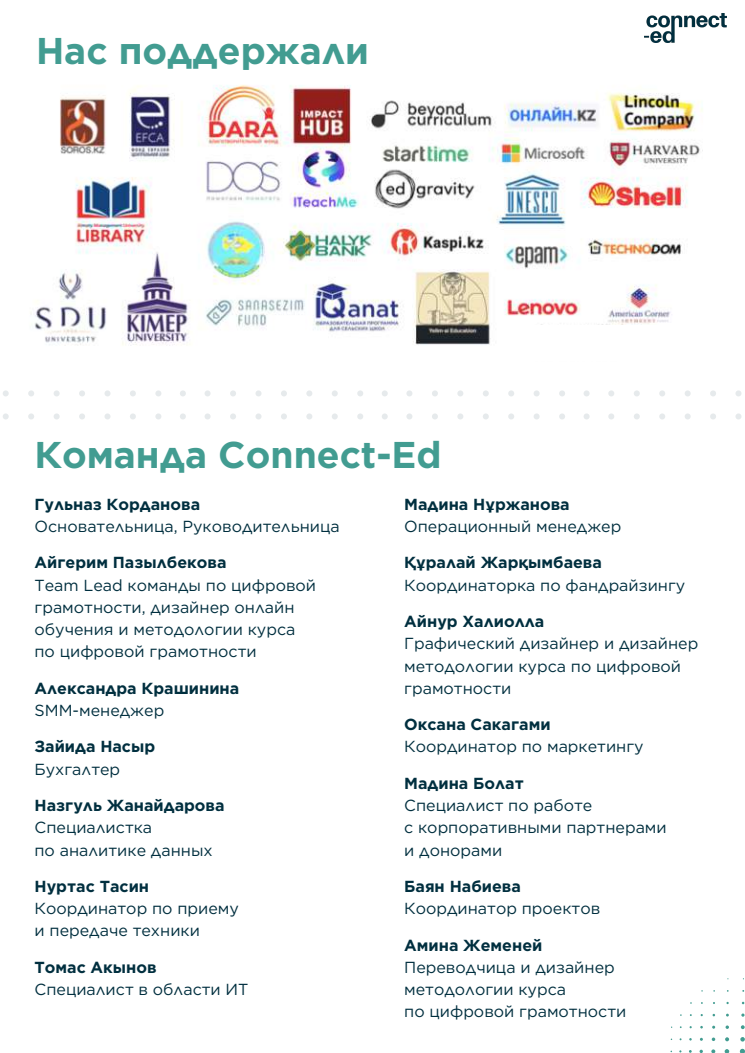
<style>
.page{position:relative;width:745px;height:1053px;background:#fff}
.page>*{position:absolute;margin:0;border:0;box-sizing:border-box;transform-origin:0 0}
.t1{font:700 37.2px "Gotham";color:#429c91}
.t2{font:16px/22.2px "Gotham";color:#002f3f}
.t3{font:700 16px "Gotham";color:#002f3f}
</style>
<div class="page">
<svg style="left:3px;top:390px;width:6px;height:6px"></svg>
<svg style="left:28px;top:390px;width:6px;height:6px"></svg>
<svg style="left:54px;top:390px;width:6px;height:6px"></svg>
<svg style="left:79px;top:390px;width:6px;height:6px"></svg>
<svg style="left:104px;top:390px;width:6px;height:6px"></svg>
<svg style="left:130px;top:390px;width:6px;height:6px"></svg>
<svg style="left:155px;top:390px;width:6px;height:6px"></svg>
<svg style="left:3px;top:413px;width:6px;height:6px"></svg>
<svg style="left:28px;top:413px;width:6px;height:6px"></svg>
<svg style="left:54px;top:413px;width:6px;height:6px"></svg>
<svg style="left:79px;top:413px;width:6px;height:6px"></svg>
<svg style="left:104px;top:413px;width:6px;height:6px"></svg>
<svg style="left:130px;top:413px;width:6px;height:6px"></svg>
<svg style="left:155px;top:413px;width:6px;height:6px"></svg>
<svg style="left:180px;top:390px;width:6px;height:6px"></svg>
<svg style="left:204px;top:390px;width:6px;height:6px"></svg>
<svg style="left:230px;top:390px;width:6px;height:6px"></svg>
<svg style="left:255px;top:390px;width:6px;height:6px"></svg>
<svg style="left:281px;top:390px;width:6px;height:6px"></svg>
<svg style="left:306px;top:390px;width:6px;height:6px"></svg>
<svg style="left:332px;top:390px;width:5px;height:6px"></svg>
<svg style="left:357px;top:390px;width:6px;height:6px"></svg>
<svg style="left:180px;top:413px;width:6px;height:6px"></svg>
<svg style="left:204px;top:413px;width:6px;height:6px"></svg>
<svg style="left:230px;top:413px;width:6px;height:6px"></svg>
<svg style="left:255px;top:413px;width:6px;height:6px"></svg>
<svg style="left:281px;top:413px;width:6px;height:6px"></svg>
<svg style="left:306px;top:413px;width:6px;height:6px"></svg>
<svg style="left:332px;top:413px;width:5px;height:6px"></svg>
<svg style="left:357px;top:413px;width:6px;height:6px"></svg>
<svg style="left:382px;top:390px;width:5px;height:6px"></svg>
<svg style="left:406px;top:390px;width:6px;height:6px"></svg>
<svg style="left:432px;top:390px;width:6px;height:6px"></svg>
<svg style="left:457px;top:390px;width:6px;height:6px"></svg>
<svg style="left:483px;top:390px;width:5px;height:6px"></svg>
<svg style="left:508px;top:390px;width:6px;height:6px"></svg>
<svg style="left:534px;top:390px;width:5px;height:6px"></svg>
<svg style="left:559px;top:390px;width:6px;height:6px"></svg>
<svg style="left:382px;top:413px;width:5px;height:6px"></svg>
<svg style="left:406px;top:413px;width:6px;height:6px"></svg>
<svg style="left:432px;top:413px;width:6px;height:6px"></svg>
<svg style="left:457px;top:413px;width:6px;height:6px"></svg>
<svg style="left:483px;top:413px;width:5px;height:6px"></svg>
<svg style="left:508px;top:413px;width:6px;height:6px"></svg>
<svg style="left:534px;top:413px;width:5px;height:6px"></svg>
<svg style="left:559px;top:413px;width:6px;height:6px"></svg>
<svg style="left:584px;top:390px;width:5px;height:6px"></svg>
<svg style="left:608px;top:390px;width:6px;height:6px"></svg>
<svg style="left:634px;top:390px;width:5px;height:6px"></svg>
<svg style="left:659px;top:390px;width:6px;height:6px"></svg>
<svg style="left:685px;top:390px;width:5px;height:6px"></svg>
<svg style="left:710px;top:390px;width:5px;height:6px"></svg>
<svg style="left:735px;top:390px;width:6px;height:6px"></svg>
<svg style="left:584px;top:413px;width:5px;height:6px"></svg>
<svg style="left:608px;top:413px;width:6px;height:6px"></svg>
<svg style="left:634px;top:413px;width:5px;height:6px"></svg>
<svg style="left:659px;top:413px;width:6px;height:6px"></svg>
<svg style="left:685px;top:413px;width:5px;height:6px"></svg>
<svg style="left:710px;top:413px;width:5px;height:6px"></svg>
<svg style="left:735px;top:413px;width:6px;height:6px"></svg>
<img style="left:34px;top:85px;width:669px;height:261px">
<svg style="left:670px;top:978px;width:74px;height:74px"></svg>
<img style="left:644px;top:13px;width:82px;height:30px">
<div style="left:521px;top:324px;width:189px;height:36px;background:#fff"></div>
<h1 class="t1" style="left:36px;top:28px;width:334px">Нас поддержали</h1>
<h1 class="t1" style="left:34px;top:432px;width:408px">Команда Connect-Ed</h1>
<p class="t3" style="left:34px;top:494px;width:167px">Гульназ Корданова</p>
<p class="t2" style="left:34px;top:515px;width:307px">Основательница, Руководительница</p>
<p class="t3" style="left:34px;top:553px;width:193px">Айгерим Пазылбекова</p>
<p class="t2" style="left:34px;top:573px;width:283px">Team Lead команды по цифровой грамотности, дизайнер онлайн обучения и методологии курса по цифровой грамотности</p>
<p class="t3" style="left:34px;top:678px;width:206px">Александра Крашинина</p>
<p class="t2" style="left:34px;top:699px;width:131px">SMM-менеджер</p>
<p class="t3" style="left:404px;top:494px;width:167px">Мадина Нұржанова</p>
<p class="t2" style="left:404px;top:515px;width:218px">Операционный менеджер</p>
<p class="t3" style="left:404px;top:553px;width:199px">Құралай Жарқымбаева</p>
<p class="t2" style="left:404px;top:573px;width:282px">Координаторка по фандрайзингу</p>
<p class="t3" style="left:404px;top:611px;width:142px">Айнур Халиолла</p>
<p class="t2" style="left:404px;top:632px;width:295px">Графический дизайнер и дизайнер методологии курса по цифровой грамотности</p>
<p class="t3" style="left:404px;top:714px;width:148px">Оксана Сакагами</p>
<p class="t2" style="left:404px;top:735px;width:241px">Координатор по маркетингу</p>
<p class="t3" style="left:404px;top:773px;width:121px">Мадина Болат</p>
<p class="t2" style="left:404px;top:794px;width:264px">Специалист по работе<br>с корпоративными партнерами и донорами</p>
<p class="t3" style="left:34px;top:736px;width:122px">Зайида Насыр</p>
<p class="t2" style="left:34px;top:757px;width:87px">Бухгалтер</p>
<p class="t3" style="left:34px;top:795px;width:191px">Назгуль Жанайдарова</p>
<p class="t2" style="left:34px;top:816px;width:180px">Специалистка<br>по аналитике данных</p>
<p class="t3" style="left:34px;top:876px;width:116px">Нуртас Тасин</p>
<p class="t2" style="left:34px;top:897px;width:206px">Координатор по приему и передаче техники</p>
<p class="t3" style="left:404px;top:876px;width:118px">Баян Набиева</p>
<p class="t2" style="left:404px;top:897px;width:197px">Координатор проектов</p>
<p class="t3" style="left:404px;top:934px;width:140px">Амина Жеменей</p>
<p class="t2" style="left:404px;top:955px;width:224px">Переводчица и дизайнер методологии курса<br>по цифровой грамотности</p>
<p class="t3" style="left:34px;top:957px;width:124px">Томас Акынов</p>
<p class="t2" style="left:34px;top:977px;width:215px">Специалист в области ИТ</p>
</div>
